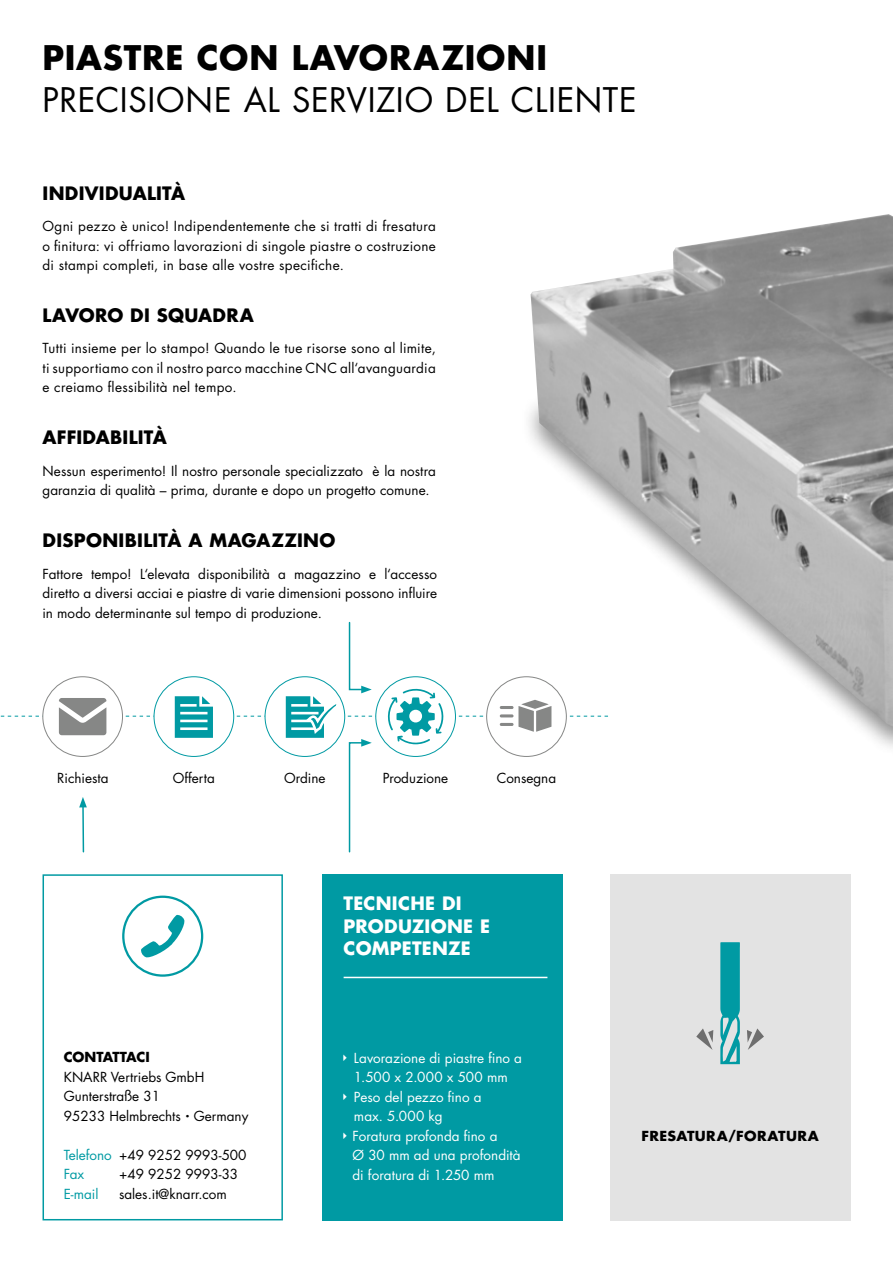
<style>
.page{position:relative;width:893px;height:1263px;background:#fff}
.page>*{position:absolute;margin:0;border:0;box-sizing:border-box;transform-origin:0 0}
.t1{font:33px "Futura LT Pro";letter-spacing:.015em;color:#000}
.t2{font:700 33px "Futura LT Pro";letter-spacing:.025em;color:#000}
.t3{font:700 18px "Futura LT Pro";letter-spacing:.015em;color:#000}
.t4{font:700 18px/22.5px "Futura LT Pro";letter-spacing:.015em;color:#fff}
.t5{font:13.5px/19.5px "Futura LT Pro";color:#000;text-align:justify}
.t6{font:13.5px/19.5px "Futura LT Pro";letter-spacing:.005em;color:#fff}
.t7{font:700 13.5px "Futura LT Pro";letter-spacing:.01em;color:#000;scale:1.04 1}
.t8{font:700 13.5px "Futura LT Pro";letter-spacing:.01em;color:#000}
.t9{font:13.5px "Futura LT Pro";color:#009aa3}
.s1{color:#009aa3}
</style>
<div class="page">
<div style="left:610px;top:874px;width:240px;height:346px;background:#e3e3e3"></div>
<svg style="left:747px;top:1028px;width:17px;height:22px"></svg>
<svg style="left:696px;top:1028px;width:17px;height:22px"></svg>
<svg style="left:720px;top:942px;width:20px;height:122px;background:#2ea9b0"></svg>
<div style="left:322px;top:874px;width:241px;height:346px;background:#009aa3"></div>
<hr style="left:344px;top:977px;width:203px;height:1px;background:#fff">
<img style="left:531px;top:214px;width:362px;height:513px">
<div style="left:43px;top:874px;width:240px;height:346px;border:2px solid #009aa3"></div>
<div style="left:122px;top:895px;width:81px;height:82px;border:2px solid #009aa3;border-radius:50%"></div>
<svg style="left:141px;top:915px;width:44px;height:43px"></svg>
<svg style="left:0;top:621px;width:608px;height:232px"></svg>
<h1 class="t2" style="left:43px;top:32px;width:506px">PIASTRE CON LAVORAZIONI</h1>
<h1 class="t1" style="left:43px;top:77px;width:596px">PRECISIONE AL SERVIZIO DEL CLIENTE</h1>
<h2 class="t3" style="left:43px;top:179px;width:144px">INDIVIDUALITÀ</h2>
<p class="t5" style="left:43px;top:216px;width:395px">Ogni pezzo è unico! Indipendentemente che si tratti di fresatura o finitura: vi offriamo lavorazioni di singole piastre o costruzione di stampi completi, in base alle vostre specifiche.</p>
<h2 class="t3" style="left:43px;top:301px;width:213px">LAVORO DI SQUADRA</h2>
<p class="t5" style="left:43px;top:338px;width:395px">Tutti insieme per lo stampo! Quando le tue risorse sono al limite, ti supportiamo con il nostro parco macchine CNC all‘avanguardia e creiamo flessibilità nel tempo.</p>
<h2 class="t3" style="left:43px;top:424px;width:126px">AFFIDABILITÀ</h2>
<p class="t5" style="left:43px;top:461px;width:395px">Nessun esperimento! Il nostro personale specializzato è la nostra garanzia di qualità – prima, durante e dopo un progetto comune.</p>
<h2 class="t3" style="left:43px;top:526px;width:294px">DISPONIBILITÀ A MAGAZZINO</h2>
<p class="t5" style="left:43px;top:564px;width:396px">Fattore tempo! L‘elevata disponibilità a magazzino e l‘accesso diretto a diversi acciai e piastre di varie dimensioni possono influire in modo determinante sul tempo di produzione.</p>
<p class="t5" style="left:57px;top:768px;width:53px">Richiesta</p>
<p class="t5" style="left:173px;top:768px;width:43px">Offerta</p>
<p class="t5" style="left:383px;top:768px;width:67px">Produzione</p>
<p class="t5" style="left:497px;top:768px;width:61px">Consegna</p>
<p class="t5" style="left:284px;top:768px;width:43px">Ordine</p>
<p class="t8" style="left:64px;top:1046px;width:88px">CONTATTACI</p>
<p class="t5" style="left:64px;top:1066px;width:186px;text-align:left">KNARR Vertriebs GmbH<br>Gunterstraße 31<br>95233 Helmbrechts Germany</p>
<p class="t5" style="left:64px;top:1144px;width:184px"><span class="s1">Telefono</span> +49 9252 9993-500<br><span class="s1">Fax</span></p>
<p class="t5" style="left:119px;top:1164px;width:121px">+49 9252 9993-33</p>
<p class="t9" style="left:64px;top:1184px;width:36px">E-mail</p>
<p class="t5" style="left:119px;top:1183px;width:109px">sales.it@knarr.com</p>
<h2 class="t4" style="left:344px;top:892px;width:148px">TECNICHE DI<br>PRODUZIONE E<br>COMPETENZE</h2>
<p class="t6" style="left:353px;top:1048px;width:171px">Lavorazione di piastre fino a<br>1.500 x 2.000 x 500 mm<br>Peso del pezzo fino a<br>max. 5.000 kg<br>Foratura profonda fino a<br>Ø 30 mm ad una profondità di foratura di 1.250 mm</p>
<p class="t7" style="left:642px;top:1125px;width:172px">FRESATURA/FORATURA</p>
</div>
